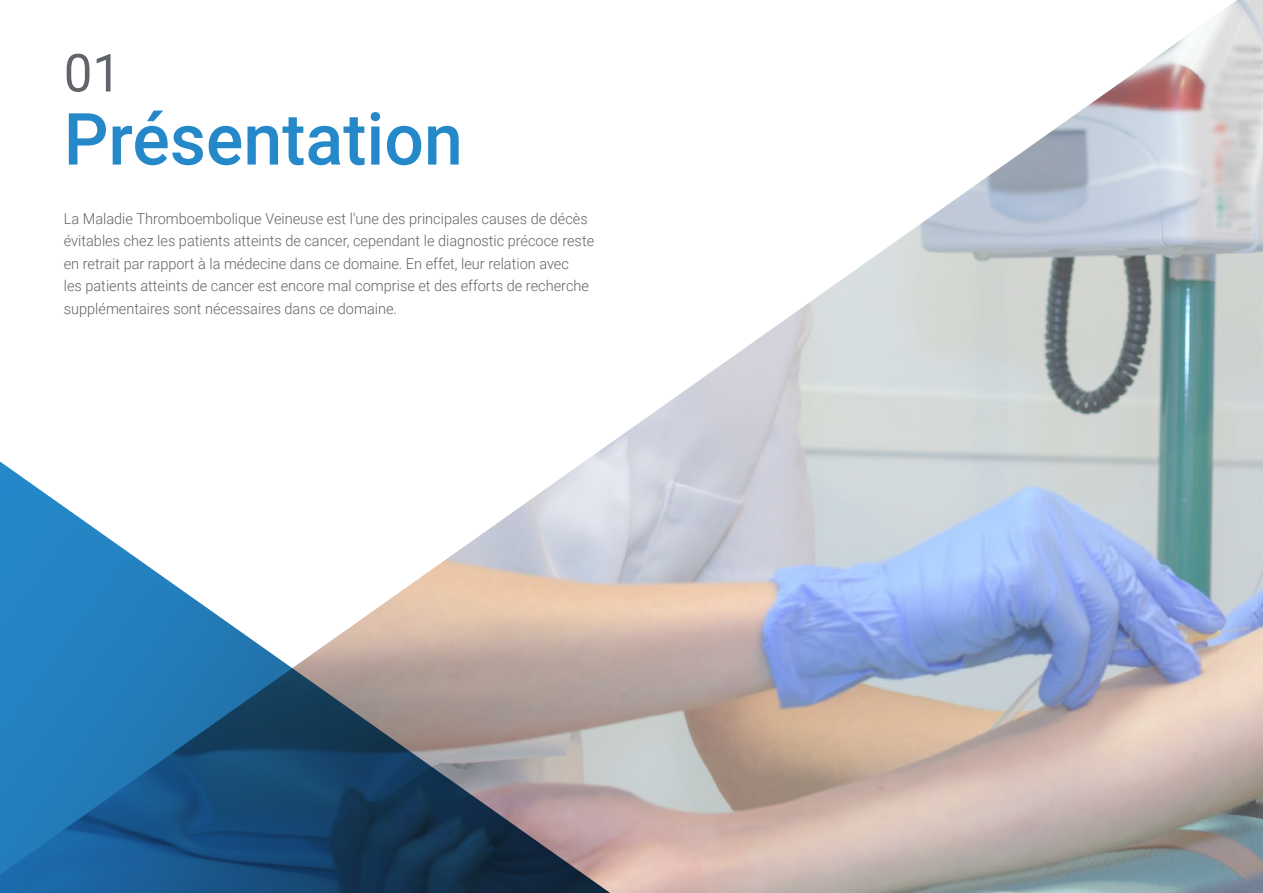
<style>
.page{position:relative;width:1263px;height:893px;background:#fff}
.page>*{position:absolute;margin:0;border:0;box-sizing:border-box;transform-origin:0 0}
.t1{font:500 72px "Roboto";color:#2488c9}
.t2{font:52.5px "Roboto";color:#61646a}
.t3{font:300 15px/22.5px "Roboto";color:#61646a}
</style>
<div class="page">
<img style="left:607px;top:0;width:656px;height:893px">
<svg style="left:0;top:446px;width:640px;height:447px"></svg>
<h2 class="t2" style="left:64px;top:36px;width:59px">01</h2>
<h1 class="t1" style="left:64px;top:89px;width:401px">Présentation</h1>
<p class="t3" style="left:64px;top:207px;width:532px">La Maladie Thromboembolique Veineuse est l'une des principales causes de décès évitables chez les patients atteints de cancer, cependant le diagnostic précoce reste en retrait par rapport à la médecine dans ce domaine. En effet, leur relation avec<br>les patients atteints de cancer est encore mal comprise et des efforts de recherche supplémentaires sont nécessaires dans ce domaine.</p>
</div>
